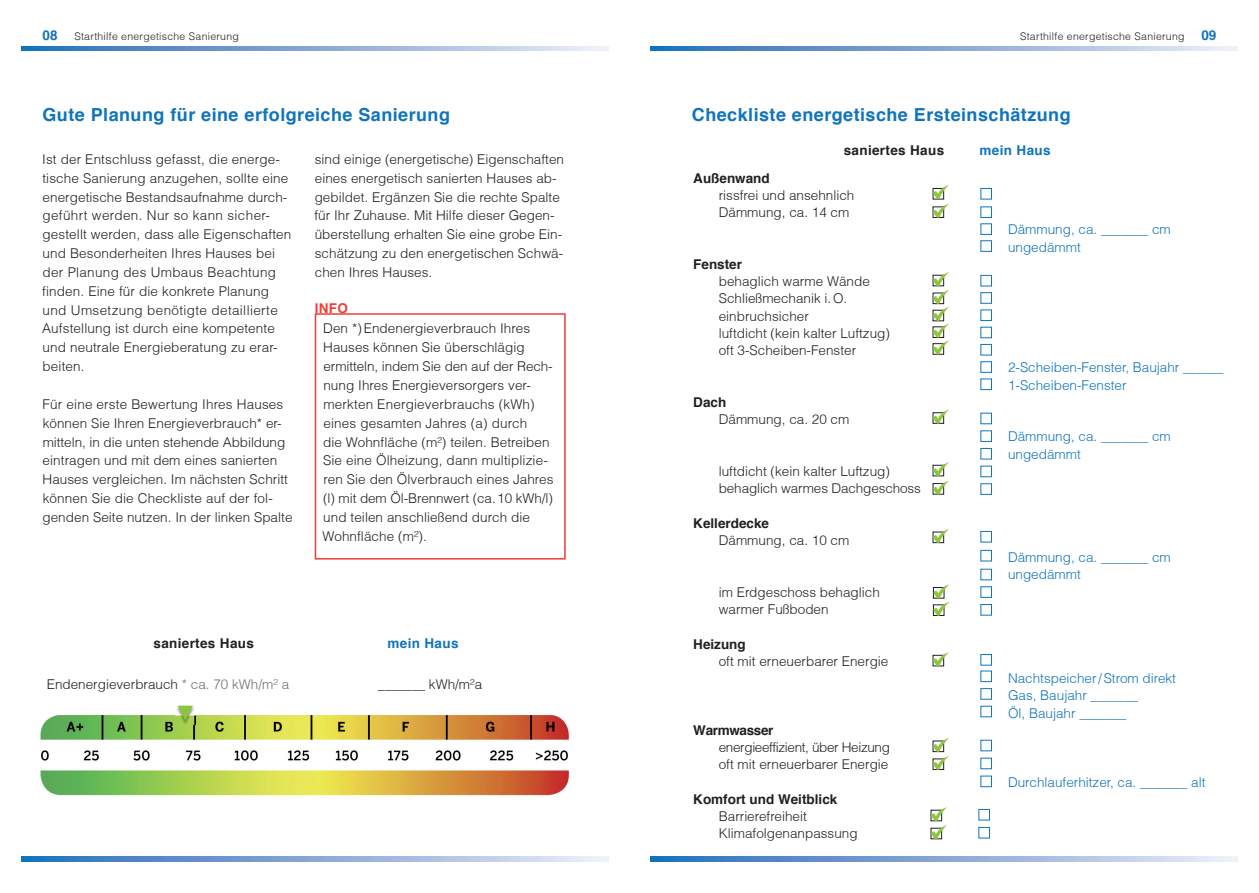
<style>
.page{position:relative;width:1259px;height:893px;background:#fff}
.page>*{position:absolute;margin:0;border:0;box-sizing:border-box;transform-origin:0 0}
.t1{font:700 18px "Helvetica";letter-spacing:.025em;color:#1074bc}
.t2{font:300 13.5px/18.9px "Helvetica";letter-spacing:.005em;color:#231f20}
.t3{font:300 13.5px/17.2px "Helvetica";color:#1074bc}
.t4{font:700 13.5px "Helvetica";color:#231f20}
.t5{font:300 13.5px/17.2px "Helvetica";letter-spacing:-.025em;color:#231f20}
.t6{font:700 13.5px "Helvetica";letter-spacing:.025em;color:#231f20}
.t7{font:700 13.5px "Helvetica";letter-spacing:.025em;color:#1074bc}
.t8{font:700 13.5px "Helvetica";letter-spacing:-.025em;color:#231f20}
.t9{font:700 13.5px "Helvetica";color:#ee3e35}
.t10{font:300 10.5px "Helvetica";letter-spacing:.025em;color:#231f20}
.s1{color:#6c6d70}
</style>
<div class="page">
<svg style="left:21px;top:46px;width:587px;height:5px;background:#88aad7"></svg>
<svg style="left:21px;top:857px;width:587px;height:4px;background:#88aad7"></svg>
<svg style="left:651px;top:46px;width:586px;height:5px;background:#88aad7"></svg>
<div style="left:315px;top:313px;width:251px;height:247px;border:2px solid #ee3e35"></div>
<div style="left:980px;top:188px;width:12px;height:11px;border:1px solid #1074bc"></div>
<div style="left:980px;top:206px;width:12px;height:12px;border:1px solid #1074bc"></div>
<div style="left:980px;top:223px;width:12px;height:12px;border:1px solid #1074bc"></div>
<div style="left:980px;top:240px;width:12px;height:12px;border:1px solid #1074bc"></div>
<div style="left:980px;top:275px;width:12px;height:11px;border:1px solid #1074bc"></div>
<div style="left:980px;top:292px;width:12px;height:12px;border:1px solid #1074bc"></div>
<div style="left:980px;top:310px;width:12px;height:11px;border:1px solid #1074bc"></div>
<div style="left:980px;top:344px;width:12px;height:11px;border:1px solid #1074bc"></div>
<div style="left:980px;top:327px;width:12px;height:11px;border:1px solid #1074bc"></div>
<div style="left:980px;top:361px;width:12px;height:12px;border:1px solid #1074bc"></div>
<div style="left:980px;top:379px;width:12px;height:11px;border:1px solid #1074bc"></div>
<div style="left:980px;top:413px;width:12px;height:11px;border:1px solid #1074bc"></div>
<div style="left:980px;top:430px;width:12px;height:12px;border:1px solid #1074bc"></div>
<div style="left:980px;top:448px;width:12px;height:11px;border:1px solid #1074bc"></div>
<div style="left:980px;top:466px;width:12px;height:11px;border:1px solid #1074bc"></div>
<div style="left:980px;top:483px;width:12px;height:12px;border:1px solid #1074bc"></div>
<div style="left:980px;top:654px;width:12px;height:11px;border:1px solid #1074bc"></div>
<div style="left:980px;top:706px;width:12px;height:11px;border:1px solid #1074bc"></div>
<div style="left:980px;top:740px;width:12px;height:11px;border:1px solid #1074bc"></div>
<div style="left:978px;top:809px;width:12px;height:11px;border:1px solid #1074bc"></div>
<div style="left:978px;top:827px;width:12px;height:11px;border:1px solid #1074bc"></div>
<div style="left:980px;top:758px;width:12px;height:11px;border:1px solid #1074bc"></div>
<div style="left:980px;top:776px;width:12px;height:11px;border:1px solid #1074bc"></div>
<div style="left:980px;top:671px;width:12px;height:11px;border:1px solid #1074bc"></div>
<div style="left:980px;top:688px;width:12px;height:12px;border:1px solid #1074bc"></div>
<div style="left:980px;top:550px;width:12px;height:11px;border:1px solid #1074bc"></div>
<div style="left:980px;top:531px;width:12px;height:11px;border:1px solid #1074bc"></div>
<div style="left:980px;top:569px;width:12px;height:11px;border:1px solid #1074bc"></div>
<div style="left:980px;top:586px;width:12px;height:12px;border:1px solid #1074bc"></div>
<div style="left:980px;top:604px;width:12px;height:11px;border:1px solid #1074bc"></div>
<svg style="left:932px;top:410px;width:17px;height:14px"></svg>
<svg style="left:932px;top:185px;width:17px;height:33px"></svg>
<svg style="left:932px;top:652px;width:17px;height:15px"></svg>
<svg style="left:930px;top:807px;width:17px;height:32px"></svg>
<svg style="left:932px;top:738px;width:17px;height:32px"></svg>
<svg style="left:932px;top:462px;width:17px;height:33px"></svg>
<svg style="left:932px;top:272px;width:17px;height:83px"></svg>
<svg style="left:932px;top:529px;width:17px;height:14px"></svg>
<img style="left:40px;top:715px;width:529px;height:81px">
<img style="left:176px;top:705px;width:19px;height:20px">
<svg style="left:178px;top:706px;width:15px;height:15px"></svg>
<svg style="left:933px;top:585px;width:16px;height:31px"></svg>
<svg style="left:651px;top:857px;width:586px;height:4px;background:#88aad7"></svg>
<p class="t7" style="left:43px;top:26px;width:17px">08</p>
<p class="t7" style="left:1201px;top:26px;width:17px">09</p>
<p class="t10" style="left:74px;top:29px;width:166px">Starthilfe energetische Sanierung</p>
<p class="t10" style="left:1020px;top:29px;width:166px">Starthilfe energetische Sanierung</p>
<h1 class="t1" style="left:43px;top:103px;width:409px">Gute Planung für eine erfolgreiche Sanierung</h1>
<h1 class="t1" style="left:692px;top:103px;width:380px">Checkliste energetische Ersteinschätzung</h1>
<p class="t2" style="left:42px;top:149px;width:251px">Ist der Entschluss gefasst, die energe&shy;tische Sanierung anzugehen, sollte eine energetische Bestandsaufnahme durch&shy;geführt werden. Nur so kann sicher&shy;gestellt werden, dass alle Eigenschaften und Besonderheiten Ihres Hauses bei der Planung des Umbaus Beachtung finden. Eine für die konkrete Planung und Umsetzung benötigte detaillierte Aufstellung ist durch eine kompetente und neutrale Energieberatung zu erar&shy;beiten.</p>
<p class="t2" style="left:42px;top:394px;width:251px">Für eine erste Bewertung Ihres Hauses können Sie Ihren Energieverbrauch* er&shy;mitteln, in die unten stehende Abbildung eintragen und mit dem eines sanierten Hauses vergleichen. Im nächsten Schritt können Sie die Checkliste auf der fol&shy;genden Seite nutzen. In der linken Spalte</p>
<p class="t2" style="left:314px;top:149px;width:251px">sind einige (energetische) Eigenschaften eines energetisch sanierten Hauses ab&shy;gebildet. Ergänzen Sie die rechte Spalte für Ihr Zuhause. Mit Hilfe dieser Gegen&shy;überstellung erhalten Sie eine grobe Ein&shy;schätzung zu den energetischen Schwä&shy;chen Ihres Hauses.</p>
<p class="t9" style="left:315px;top:300px;width:35px">INFO</p>
<p class="t2" style="left:322px;top:319px;width:232px">Den *) Endenergieverbrauch Ihres Hauses können Sie überschlägig ermitteln, indem Sie den auf der Rech&shy;nung Ihres Energieversorgers ver&shy;merkten Energieverbrauchs (kWh) eines gesamten Jahres (a) durch<br>die Wohnfläche (m²) teilen. Betreiben Sie eine Ölheizung, dann multiplizie&shy;ren Sie den Ölverbrauch eines Jahres (l) mit dem Öl-Brennwert (ca. 10 kWh/l) und teilen anschließend durch die Wohnfläche (m²).</p>
<p class="t6" style="left:153px;top:635px;width:102px">saniertes Haus</p>
<p class="t7" style="left:387px;top:635px;width:72px">mein Haus</p>
<p class="t2" style="left:47px;top:674px;width:244px">Endenergieverbrauch <span class="s1">* ca. 70 kWh/m² a</span></p>
<p class="t2" style="left:378px;top:674px;width:106px">_______ kWh/m²a</p>
<p class="t6" style="left:843px;top:142px;width:102px">saniertes Haus</p>
<p class="t4" style="left:693px;top:169px;width:78px">Außenwand</p>
<p class="t2" style="left:719px;top:186px;width:137px;line-height:17.2px">rissfrei und ansehnlich<br>Dämmung, ca. 14 cm</p>
<p class="t4" style="left:693px;top:256px;width:50px">Fenster</p>
<p class="t2" style="left:719px;top:273px;width:173px;line-height:17.2px">behaglich warme Wände<br>Schließmechanik i. O. einbruchsicher<br>luftdicht (kein kalter Luftzug) oft 3-Scheiben-Fenster</p>
<p class="t4" style="left:693px;top:394px;width:35px">Dach</p>
<p class="t2" style="left:719px;top:410px;width:132px">Dämmung, ca. 20 cm</p>
<p class="t2" style="left:719px;top:462px;width:204px;line-height:17.2px">luftdicht (kein kalter Luftzug) behaglich warmes Dachgeschoss</p>
<p class="t4" style="left:693px;top:514px;width:77px">Kellerdecke</p>
<p class="t2" style="left:719px;top:531px;width:132px">Dämmung, ca. 10 cm</p>
<p class="t2" style="left:719px;top:583px;width:163px;line-height:17.2px">im Erdgeschoss behaglich warmer Fußboden</p>
<p class="t4" style="left:693px;top:635px;width:54px">Heizung</p>
<p class="t2" style="left:719px;top:651px;width:171px">oft mit erneuerbarer Energie</p>
<p class="t8" style="left:693px;top:721px;width:82px">Warmwasser</p>
<p class="t5" style="left:719px;top:738px;width:173px">energieeffizient, über Heizung oft mit erneuerbarer Energie</p>
<p class="t4" style="left:693px;top:790px;width:146px">Komfort und Weitblick</p>
<p class="t2" style="left:719px;top:807px;width:140px;line-height:17.2px">Barrierefreiheit<br>Klimafolgenanpassung</p>
<p class="t7" style="left:979px;top:142px;width:72px">mein Haus</p>
<p class="t3" style="left:1008px;top:221px;width:164px">Dämmung, ca. _______ cm ungedämmt</p>
<p class="t3" style="left:1008px;top:359px;width:217px">2-Scheiben-Fenster, Baujahr ______<br>1-Scheiben-Fenster</p>
<p class="t3" style="left:1008px;top:428px;width:164px">Dämmung, ca. _______ cm ungedämmt</p>
<p class="t3" style="left:1008px;top:549px;width:164px">Dämmung, ca. _______ cm ungedämmt</p>
<p class="t3" style="left:1008px;top:669px;width:169px">Nachtspeicher / Strom direkt<br>Gas, Baujahr _______<br>Öl, Baujahr _______</p>
<p class="t3" style="left:1008px;top:773px;width:199px">Durchlauferhitzer, ca. _______ alt</p>
</div>
